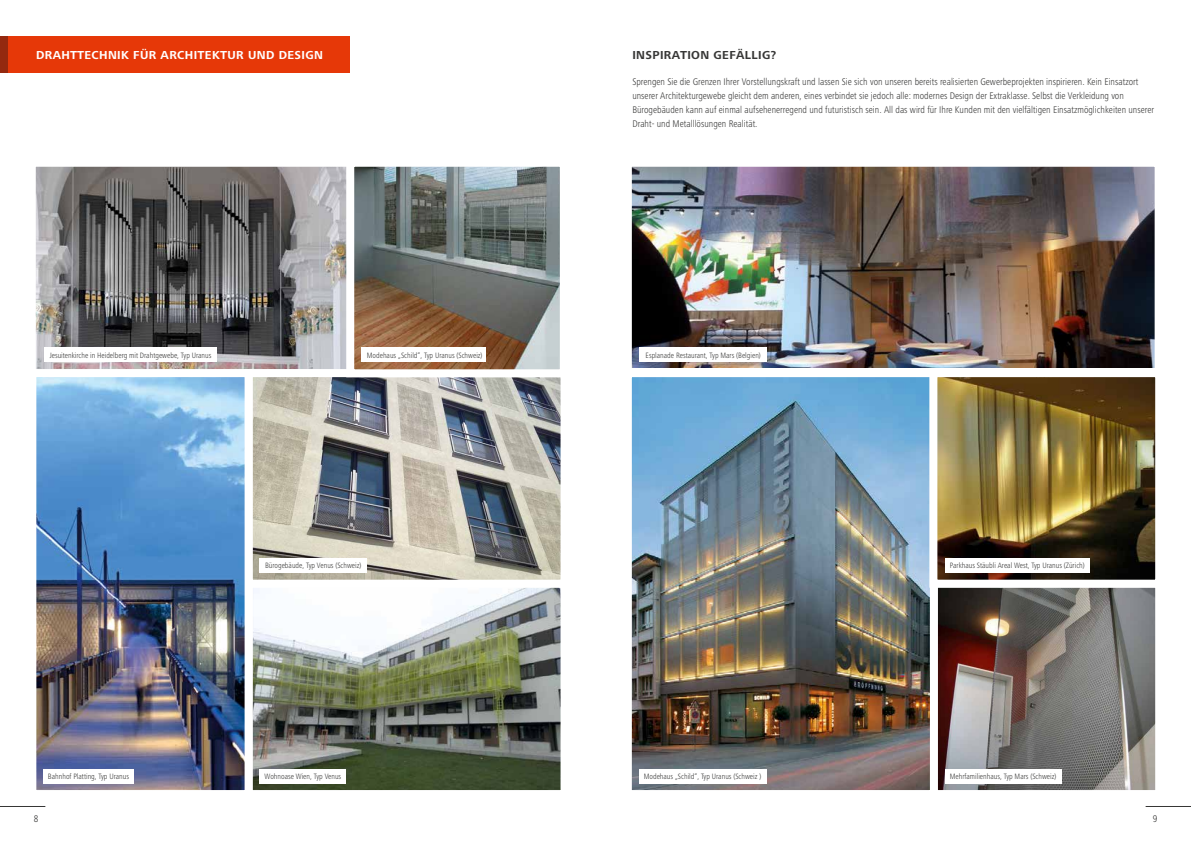
<style>
.page{position:relative;width:1191px;height:842px;background:#fff}
.page>*{position:absolute;margin:0;border:0;box-sizing:border-box;transform-origin:0 0}
.t1{font:700 12px "Frutiger Next LTW1 G";letter-spacing:.03em;color:#fff}
.t2{font:700 12px "Frutiger Next LTW1 G";letter-spacing:.03em;color:#373736}
.t3{font:300 condensed 10px/14px "Frutiger Next LTW1 G";color:#373736}
.t4{font:300 condensed 8px "Frutiger Next LTW1 G";color:#373736}
</style>
<div class="page">
<div style="left:0;top:36px;width:350px;height:37px;background:#e63808"></div>
<div style="left:0;top:36px;width:7px;height:37px;background:#94290f"></div>
<hr style="left:1145px;top:806px;width:46px;height:1px;background:#373736">
<hr style="left:0;top:806px;width:45px;height:1px;background:#373736">
<img style="left:37px;top:168px;width:522px;height:621px">
<div style="left:28px;top:159px;width:327px;height:218px;border:8px solid #fff"></div>
<img style="left:633px;top:168px;width:520px;height:199px">
<div style="left:624px;top:159px;width:538px;height:218px;border:8px solid #fff"></div>
<div style="left:245px;top:579px;width:323px;height:219px;border:8px solid #fff"></div>
<img style="left:633px;top:378px;width:521px;height:411px">
<div style="left:929px;top:579px;width:234px;height:219px;border:8px solid #fff"></div>
<div style="left:245px;top:369px;width:323px;height:219px;border:8px solid #fff"></div>
<div style="left:624px;top:369px;width:314px;height:429px;border:8px solid #fff"></div>
<div style="left:346px;top:159px;width:222px;height:218px;border:8px solid #fff"></div>
<div style="left:28px;top:369px;width:225px;height:429px;border:8px solid #fff"></div>
<div style="left:929px;top:369px;width:234px;height:219px;border:8px solid #fff"></div>
<div style="left:44px;top:348px;width:173px;height:14px;background:#fff"></div>
<div style="left:260px;top:769px;width:86px;height:14px;background:#fff"></div>
<div style="left:43px;top:769px;width:91px;height:14px;background:#fff"></div>
<div style="left:945px;top:769px;width:116px;height:14px;background:#fff"></div>
<div style="left:639px;top:769px;width:127px;height:14px;background:#fff"></div>
<div style="left:639px;top:348px;width:128px;height:14px;background:#fff"></div>
<div style="left:945px;top:558px;width:144px;height:14px;background:#fff"></div>
<div style="left:260px;top:558px;width:107px;height:14px;background:#fff"></div>
<div style="left:361px;top:348px;width:124px;height:14px;background:#fff"></div>
<p class="t1" style="left:36px;top:49px;width:288px">DRAHTTECHNIK FÜR ARCHITEKTUR UND DESIGN</p>
<p class="t2" style="left:632px;top:48px;width:145px">INSPIRATION GEFÄLLIG?</p>
<p class="t3" style="left:632px;top:75px;width:523px">Sprengen Sie die Grenzen Ihrer Vorstellungskraft und lassen Sie sich von unseren bereits realisierten Gewerbeprojekten inspirieren. Kein Einsatzort unserer Architekturgewebe gleicht dem anderen, eines verbindet sie jedoch alle: modernes Design der Extraklasse. Selbst die Verkleidung von Bürogebäuden kann auf einmal aufsehenerregend und futuristisch sein. All das wird für Ihre Kunden mit den vielfältigen Einsatzmöglichkeiten unserer Draht- und Metalllösungen Realität.</p>
<p class="t4" style="left:50px;top:351px;width:163px">Jesuitenkirche in Heidelberg mit Drahtgewebe, Typ Uranus</p>
<p class="t4" style="left:367px;top:351px;width:117px">Modehaus „Schild“, Typ Uranus (Schweiz)</p>
<p class="t4" style="left:645px;top:351px;width:117px">Esplanade Restaurant, Typ Mars (Belgien)</p>
<p class="t4" style="left:265px;top:561px;width:98px">Bürogebäude, Typ Venus (Schweiz)</p>
<p class="t4" style="left:949px;top:561px;width:136px">Parkhaus Stäubli Areal West, Typ Uranus (Zürich)</p>
<p class="t4" style="left:48px;top:772px;width:83px">Bahnhof Platting, Typ Uranus</p>
<p class="t4" style="left:265px;top:772px;width:78px">Wohnoase Wien, Typ Venus</p>
<p class="t4" style="left:644px;top:772px;width:119px">Modehaus „Schild“, Typ Uranus (Schweiz )</p>
<p class="t4" style="left:949px;top:772px;width:108px">Mehrfamilienhaus, Typ Mars (Schweiz)</p>
<p class="t3" style="left:34px;top:811px;width:6px">8</p>
<p class="t3" style="left:1152px;top:811px;width:6px">9</p>
</div>
